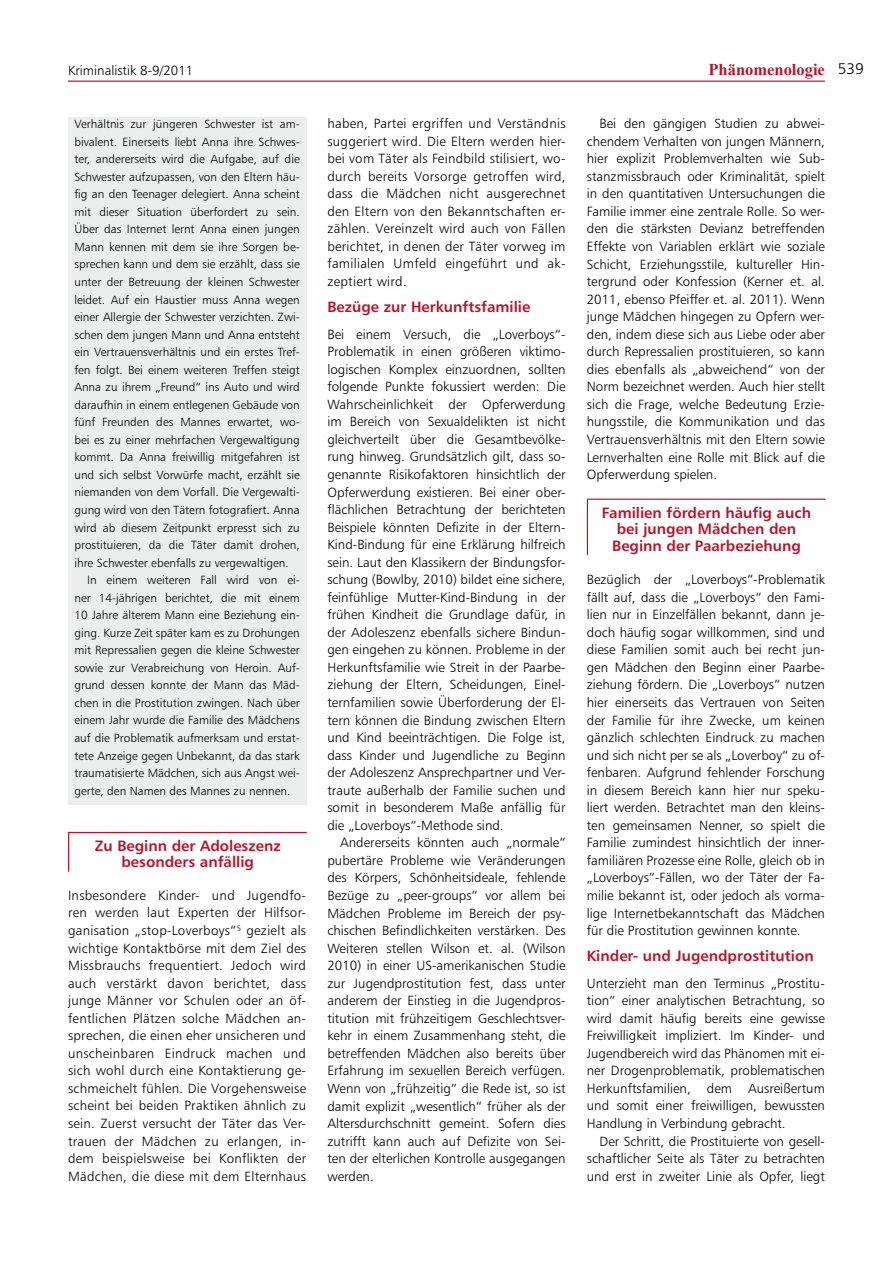
<style>
.page{position:relative;width:893px;height:1263px;background:#fff}
.page>*{position:absolute;margin:0;border:0;box-sizing:border-box;transform-origin:0 0}
.t1{font:700 16.5px "Times New Roman";color:#b5152b}
.t2{font:15px/16.5px "Humanist 777 BT Bold B";color:#b5152b;text-align:center}
.t3{font:13.35px/17.5px "Humanist 777 BT Light B";color:#000;text-align:justify}
.t4{font:11.85px "Humanist 777 BT Light B";color:#000}
.s1{font-family:"Humanist 777 BT Light B";font-weight:400;font-size:15.45px;color:#000}
</style>
<div class="page">
<hr style="left:68px;top:81px;width:757px;height:1px;background:#b5152b">
<div style="left:68px;top:117px;width:238px;height:687px;background:#eceded"></div>
<hr style="left:68px;top:832px;width:239px;height:1px;background:#b5152b">
<hr style="left:68px;top:833px;width:1px;height:39px;background:#b5152b">
<hr style="left:587px;top:499px;width:238px;height:1px;background:#b5152b">
<hr style="left:587px;top:500px;width:1px;height:55px;background:#b5152b">
<p class="t3" style="left:68px;top:61px;width:127px">Kriminalistik 8-9/2011</p>
<p class="t1" style="left:708px;top:58px;width:157px">Phänomenologie <span class="s1">539</span></p>
<p class="t4" style="left:74px;top:117px;width:227px">Verhältnis zur jüngeren Schwester ist am-</p>
<p class="t4" style="left:74px;top:134px;width:227px">bivalent. Einerseits liebt Anna ihre Schwes-</p>
<p class="t4" style="left:74px;top:152px;width:227px">ter, andererseits wird die Aufgabe, auf die</p>
<p class="t4" style="left:74px;top:169px;width:227px">Schwester aufzupassen, von den Eltern häu-</p>
<p class="t4" style="left:74px;top:187px;width:227px">fig an den Teenager delegiert. Anna scheint</p>
<p class="t4" style="left:74px;top:204px;width:227px">mit dieser Situation überfordert zu sein.</p>
<p class="t4" style="left:74px;top:222px;width:227px">Über das Internet lernt Anna einen jungen</p>
<p class="t4" style="left:74px;top:239px;width:227px">Mann kennen mit dem sie ihre Sorgen be-</p>
<p class="t4" style="left:74px;top:257px;width:227px">sprechen kann und dem sie erzählt, dass sie</p>
<p class="t4" style="left:74px;top:275px;width:227px">unter der Betreuung der kleinen Schwester</p>
<p class="t4" style="left:74px;top:292px;width:227px">leidet. Auf ein Haustier muss Anna wegen</p>
<p class="t4" style="left:74px;top:310px;width:227px">einer Allergie der Schwester verzichten. Zwi-</p>
<p class="t4" style="left:74px;top:327px;width:227px">schen dem jungen Mann und Anna entsteht</p>
<p class="t4" style="left:74px;top:345px;width:227px">ein Vertrauensverhältnis und ein erstes Tref-</p>
<p class="t4" style="left:74px;top:362px;width:227px">fen folgt. Bei einem weiteren Treffen steigt</p>
<p class="t4" style="left:74px;top:380px;width:227px">Anna zu ihrem „Freund“ ins Auto und wird</p>
<p class="t4" style="left:74px;top:397px;width:227px">daraufhin in einem entlegenen Gebäude von</p>
<p class="t4" style="left:74px;top:415px;width:227px">fünf Freunden des Mannes erwartet, wo-</p>
<p class="t4" style="left:74px;top:432px;width:227px">bei es zu einer mehrfachen Vergewaltigung</p>
<p class="t4" style="left:74px;top:450px;width:227px">kommt. Da Anna freiwillig mitgefahren ist</p>
<p class="t4" style="left:74px;top:467px;width:227px">und sich selbst Vorwürfe macht, erzählt sie</p>
<p class="t4" style="left:74px;top:485px;width:227px">niemanden von dem Vorfall. Die Vergewalti-</p>
<p class="t4" style="left:74px;top:503px;width:227px">gung wird von den Tätern fotografiert. Anna</p>
<p class="t4" style="left:74px;top:520px;width:227px">wird ab diesem Zeitpunkt erpresst sich zu</p>
<p class="t4" style="left:74px;top:538px;width:227px">prostituieren, da die Täter damit drohen,</p>
<p class="t4" style="left:74px;top:555px;width:216px">ihre Schwester ebenfalls zu vergewaltigen.</p>
<p class="t4" style="left:87px;top:573px;width:214px">In einem weiteren Fall wird von ei-</p>
<p class="t4" style="left:74px;top:590px;width:227px">ner 14-jährigen berichtet, die mit einem</p>
<p class="t4" style="left:74px;top:608px;width:227px">10 Jahre älterem Mann eine Beziehung ein-</p>
<p class="t4" style="left:74px;top:625px;width:227px">ging. Kurze Zeit später kam es zu Drohungen</p>
<p class="t4" style="left:74px;top:643px;width:227px">mit Repressalien gegen die kleine Schwester</p>
<p class="t4" style="left:74px;top:660px;width:227px">sowie zur Verabreichung von Heroin. Auf-</p>
<p class="t4" style="left:74px;top:678px;width:227px">grund dessen konnte der Mann das Mäd-</p>
<p class="t4" style="left:74px;top:695px;width:227px">chen in die Prostitution zwingen. Nach über</p>
<p class="t4" style="left:74px;top:713px;width:227px">einem Jahr wurde die Familie des Mädchens</p>
<p class="t4" style="left:74px;top:731px;width:227px">auf die Problematik aufmerksam und erstat-</p>
<p class="t4" style="left:74px;top:748px;width:227px">tete Anzeige gegen Unbekannt, da das stark</p>
<p class="t4" style="left:74px;top:766px;width:227px">traumatisierte Mädchen, sich aus Angst wei-</p>
<p class="t4" style="left:74px;top:783px;width:217px">gerte, den Namen des Mannes zu nennen.</p>
<p class="t2" style="left:95px;top:837px;width:187px">Zu Beginn der Adoleszenz besonders anfällig</p>
<p class="t3" style="left:68px;top:886px;width:240px">Insbesondere Kinder- und Jugendfo&shy;ren werden laut Experten der Hilfsor&shy;ganisation „stop-Loverboys“<sup>5</sup> gezielt als wichtige Kontaktbörse mit dem Ziel des Missbrauchs frequentiert. Jedoch wird auch verstärkt davon berichtet, dass junge Männer vor Schulen oder an öf&shy;fentlichen Plätzen solche Mädchen an&shy;sprechen, die einen eher unsicheren und unscheinbaren Eindruck machen und sich wohl durch eine Kontaktierung ge&shy;schmeichelt fühlen. Die Vorgehensweise scheint bei beiden Praktiken ähnlich zu sein. Zuerst versucht der Täter das Ver&shy;trauen der Mädchen zu erlangen, in&shy;dem beispielsweise bei Konflikten der Mädchen, die diese mit dem Elternhaus</p>
<p class="t3" style="left:327px;top:114px;width:240px">haben, Partei ergriffen und Verständnis suggeriert wird. Die Eltern werden hier&shy;bei vom Täter als Feindbild stilisiert, wo&shy;durch bereits Vorsorge getroffen wird, dass die Mädchen nicht ausgerechnet den Eltern von den Bekanntschaften er&shy;zählen. Vereinzelt wird auch von Fällen berichtet, in denen der Täter vorweg im familialen Umfeld eingeführt und ak&shy;zeptiert wird.</p>
<p class="t2" style="left:327px;top:298px;width:204px">Bezüge zur Herkunftsfamilie</p>
<p class="t3" style="left:327px;top:325px;width:240px">Bei einem Versuch, die „Loverboys“- Problematik in einen größeren viktimo&shy;logischen Komplex einzuordnen, sollten folgende Punkte fokussiert werden: Die Wahrscheinlichkeit der Opferwerdung im Bereich von Sexualdelikten ist nicht gleichverteilt über die Gesamtbevölke&shy;rung hinweg. Grundsätzlich gilt, dass so&shy;genannte Risikofaktoren hinsichtlich der Opferwerdung existieren. Bei einer ober&shy;flächlichen Betrachtung der berichteten Beispiele könnten Defizite in der Eltern-Kind-Bindung für eine Erklärung hilfreich sein. Laut den Klassikern der Bindungsfor&shy;schung (Bowlby, 2010) bildet eine sichere, feinfühlige Mutter-Kind-Bindung in der frühen Kindheit die Grundlage dafür, in der Adoleszenz ebenfalls sichere Bindun&shy;gen eingehen zu können. Probleme in der Herkunftsfamilie wie Streit in der Paarbe&shy;ziehung der Eltern, Scheidungen, Einel&shy;ternfamilien sowie Überforderung der El&shy;tern können die Bindung zwischen Eltern und Kind beeinträchtigen. Die Folge ist, dass Kinder und Jugendliche zu Beginn der Adoleszenz Ansprechpartner und Ver&shy;traute außerhalb der Familie suchen und somit in besonderem Maße anfällig für die „Loverboys“-Methode sind.</p>
<p class="t3" style="left:327px;top:834px;width:240px;text-indent:13px">Andererseits könnten auch „normale“ pubertäre Probleme wie Veränderungen des Körpers, Schönheitsideale, fehlende Bezüge zu „peer-groups“ vor allem bei Mädchen Probleme im Bereich der psy&shy;chischen Befindlichkeiten verstärken. Des Weiteren stellen Wilson et. al. (Wilson 2010) in einer US-amerikanischen Studie zur Jugendprostitution fest, dass unter anderem der Einstieg in die Jugendpros&shy;titution mit frühzeitigem Geschlechtsver&shy;kehr in einem Zusammenhang steht, die betreffenden Mädchen also bereits über Erfahrung im sexuellen Bereich verfügen.<br>Wenn von „frühzeitig“ die Rede ist, so ist damit explizit „wesentlich“ früher als der Altersdurchschnitt gemeint. Sofern dies zutrifft kann auch auf Defizite von Sei&shy;ten der elterlichen Kontrolle ausgegangen werden.</p>
<p class="t3" style="left:587px;top:115px;width:240px;text-indent:13px">Bei den gängigen Studien zu abwei&shy;chendem Verhalten von jungen Männern, hier explizit Problemverhalten wie Sub&shy;stanzmissbrauch oder Kriminalität, spielt in den quantitativen Untersuchungen die Familie immer eine zentrale Rolle. So wer&shy;den die stärksten Devianz betreffenden Effekte von Variablen erklärt wie soziale Schicht, Erziehungsstile, kultureller Hin&shy;tergrund oder Konfession (Kerner et. al.<br>2011, ebenso Pfeiffer et. al. 2011). Wenn junge Mädchen hingegen zu Opfern wer&shy;den, indem diese sich aus Liebe oder aber durch Repressalien prostituieren, so kann dies ebenfalls als „abweichend“ von der Norm bezeichnet werden. Auch hier stellt sich die Frage, welche Bedeutung Erzie&shy;hungsstile, die Kommunikation und das Vertrauensverhältnis mit den Eltern sowie Lernverhalten eine Rolle mit Blick auf die Opferwerdung spielen.</p>
<p class="t2" style="left:602px;top:504px;width:211px">Familien fördern häufig auch bei jungen Mädchen den<br>Beginn der Paarbeziehung</p>
<p class="t3" style="left:587px;top:570px;width:240px">Bezüglich der „Loverboys“-Problematik fällt auf, dass die „Loverboys“ den Fami&shy;lien nur in Einzelfällen bekannt, dann je&shy;doch häufig sogar willkommen, sind und diese Familien somit auch bei recht jun&shy;gen Mädchen den Beginn einer Paarbe&shy;ziehung fördern. Die „Loverboys“ nutzen hier einerseits das Vertrauen von Seiten der Familie für ihre Zwecke, um keinen gänzlich schlechten Eindruck zu machen und sich nicht per se als „Loverboy“ zu of&shy;fenbaren. Aufgrund fehlender Forschung in diesem Bereich kann hier nur speku&shy;liert werden. Betrachtet man den kleins&shy;ten gemeinsamen Nenner, so spielt die Familie zumindest hinsichtlich der inner&shy;familiären Prozesse eine Rolle, gleich ob in „Loverboys“-Fällen, wo der Täter der Fa&shy;milie bekannt ist, oder jedoch als vorma&shy;lige Internetbekanntschaft das Mädchen für die Prostitution gewinnen konnte.</p>
<p class="t2" style="left:587px;top:947px;width:228px">Kinder- und Jugendprostitution</p>
<p class="t3" style="left:587px;top:974px;width:240px">Unterzieht man den Terminus „Prostitu&shy;tion“ einer analytischen Betrachtung, so wird damit häufig bereits eine gewisse Freiwilligkeit impliziert. Im Kinder- und Jugendbereich wird das Phänomen mit ei&shy;ner Drogenproblematik, problematischen Herkunftsfamilien, dem Ausreißertum und somit einer freiwilligen, bewussten Handlung in Verbindung gebracht.</p>
<p class="t3" style="left:587px;top:1132px;width:240px;text-indent:13px">Der Schritt, die Prostituierte von gesell&shy;schaftlicher Seite als Täter zu betrachten und erst in zweiter Linie als Opfer, liegt</p>
</div>
